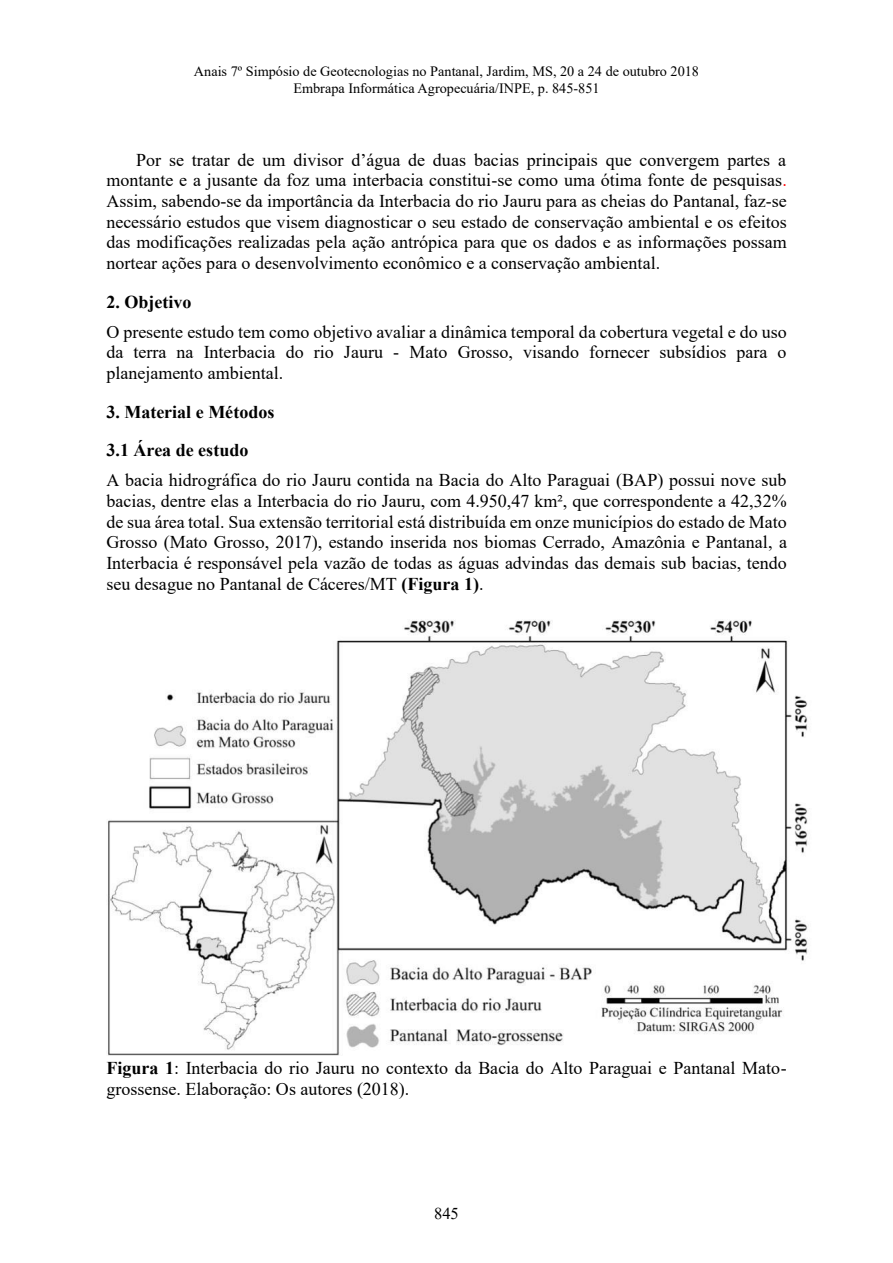
<style>
.page{position:relative;width:893px;height:1263px;background:#fff}
.page>*{position:absolute;margin:0;border:0;box-sizing:border-box;transform-origin:0 0}
.t1{font:18px/20.7px "Times New Roman";color:#000;text-align:justify}
.t2{font:700 18px/38.7px "Times New Roman";color:#000}
.t3{font:16.5px "Times New Roman";color:#000}
.t4{font:14.25px/17.1px "Times New Roman";color:#000;text-align:center}
.s1{color:#f00}
.s2{font-weight:700}
</style>
<div class="page">
<img style="left:108px;top:620px;width:700px;height:436px">
<p class="t4" style="left:194px;top:62px;width:507px">Anais 7º Simpósio de Geotecnologias no Pantanal, Jardim, MS, 20 a 24 de outubro 2018<br>Embrapa Informática Agropecuária/INPE, p. 845-851</p>
<p class="t1" style="left:106px;top:149px;width:682px;text-indent:30px">Por se tratar de um divisor d’água de duas bacias principais que convergem partes a montante e a jusante da foz uma interbacia constitui-se como uma ótima fonte de pesquisas<span class="s1">.<br></span>Assim, sabendo-se da importância da Interbacia do rio Jauru para as cheias do Pantanal, faz-se necessário estudos que visem diagnosticar o seu estado de conservação ambiental e os efeitos das modificações realizadas pela ação antrópica para que os dados e as informações possam nortear ações para o desenvolvimento econômico e a conservação ambiental.</p>
<p class="t2" style="left:107px;top:282px;width:86px">2. Objetivo</p>
<p class="t1" style="left:107px;top:321px;width:682px">O presente estudo tem como objetivo avaliar a dinâmica temporal da cobertura vegetal e do uso da terra na Interbacia do rio Jauru - Mato Grosso, visando fornecer subsídios para o planejamento ambiental.</p>
<p class="t2" style="left:107px;top:392px;width:169px">3. Material e Métodos<br>3.1 Área de estudo</p>
<p class="t1" style="left:107px;top:469px;width:682px">A bacia hidrográfica do rio Jauru contida na Bacia do Alto Paraguai (BAP) possui nove sub bacias, dentre elas a Interbacia do rio Jauru, com 4.950,47 km², que correspondente a 42,32% de sua área total. Sua extensão territorial está distribuída em onze municípios do estado de Mato Grosso (Mato Grosso, 2017), estando inserida nos biomas Cerrado, Amazônia e Pantanal, a Interbacia é responsável pela vazão de todas as águas advindas das demais sub bacias, tendo seu desague no Pantanal de Cáceres/MT <span class="s2">(Figura 1)</span>.</p>
<p class="t1" style="left:107px;top:1057px;width:682px"><span class="s2">Figura 1</span>: Interbacia do rio Jauru no contexto da Bacia do Alto Paraguai e Pantanal Mato&shy;grossense. Elaboração: Os autores (2018).</p>
<p class="t3" style="left:434px;top:1202px;width:26px">845</p>
</div>
